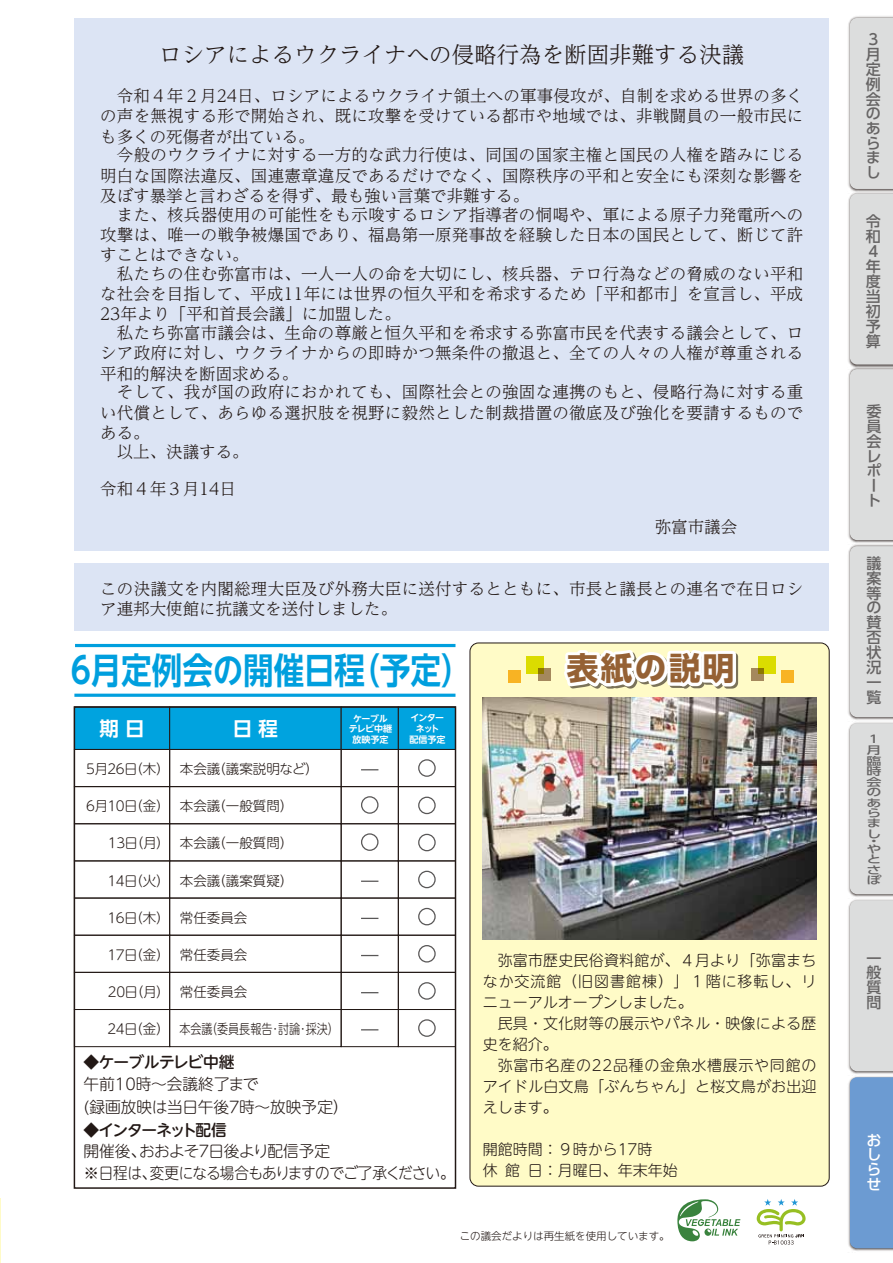
<style>
.page{position:relative;width:893px;height:1263px;background:#fff}
.page>*{position:absolute;margin:0;border:0;box-sizing:border-box;transform-origin:0 0}
.t1{font:700 36px "UD Shin Go NT Pro De";letter-spacing:-.005em;color:#009fde;scale:.85 1}
.t2{font:700 31.5px "UD Shin Go Pro";letter-spacing:.08em;color:#956134}
.t3{font:300 22.5px "UD Reimin Pro";color:#221815}
.t4{font:700 19.5px "UD Shin Go NT Pro De";color:#fff}
.t5{font:300 16.5px/20.2px "UD Reimin Pro";letter-spacing:.015em;color:#221815;text-align:justify}
.t6{font:300 15.75px/21.5px "UD Shin M Go Pro";letter-spacing:-.045em;color:#221815}
.t7{font:300 15.75px/23.1px "UD Shin M Go Pro";color:#221815}
.t8{font:500 15.75px "UD Shin M Go Pro";letter-spacing:-.04em;color:#221815}
.t9{font:500 15.75px "UD Shin M Go Pro";letter-spacing:-.095em;color:#221815}
.t10{font:300 15px/21px "UD Shin M Go Pro";letter-spacing:.01em;color:#221815;text-align:justify}
.t11{font:500 15px/14.9px "UD Shin Go Pro";color:#666464}
.t12{font:500 15px/14.7px "UD Shin Go Pro";color:#fff;text-align:justify}
.t13{font:300 13.5px "UD Shin M Go Pro";color:#221815}
.t14{font:300 13.5px "UD Shin M Go Pro";letter-spacing:-.03em;color:#221815}
.t15{font:500 10.65px/10.5px "UD Shin Go Pro";color:#666464;scale:1.41 1}
.t16{font:300 10.5px "UD Shin M Go Pro";color:#221815}
.t17{font:700 9px/10.5px "UD Shin Go NT Pro De";letter-spacing:-.015em;color:#fff;text-align:center}
.t18{font:700 9px/10.5px "UD Shin Go NT Pro De";letter-spacing:-.08em;color:#fff;text-align:center}
</style>
<div class="page">
<div style="left:470px;top:643px;width:359px;height:543px;background:#fffbc7;border-radius:9px"></div>
<div style="left:75px;top:18px;width:754px;height:533px;background:#dce4f4"></div>
<div style="left:75px;top:563px;width:754px;height:68px;background:#dce4f4"></div>
<div style="left:74px;top:707px;width:96px;height:43px;background:#00a3df"></div>
<div style="left:169px;top:707px;width:172px;height:43px;background:#00a3df"></div>
<div style="left:341px;top:707px;width:58px;height:43px;background:#00a3df;border:1px solid #221815"></div>
<div style="left:398px;top:707px;width:58px;height:43px;background:#00a3df;border:1px solid #221815"></div>
<div style="left:74px;top:749px;width:96px;height:38px;border:1px solid #221815"></div>
<div style="left:74px;top:786px;width:96px;height:38px;border:1px solid #221815"></div>
<div style="left:74px;top:823px;width:96px;height:38px;border:1px solid #221815"></div>
<div style="left:74px;top:898px;width:96px;height:37px;border:1px solid #221815"></div>
<div style="left:74px;top:935px;width:96px;height:38px;border:1px solid #221815"></div>
<div style="left:74px;top:972px;width:96px;height:38px;border:1px solid #221815"></div>
<div style="left:74px;top:1009px;width:96px;height:38px;border:1px solid #221815"></div>
<div style="left:169px;top:749px;width:172px;height:38px;border:1px solid #221815"></div>
<div style="left:169px;top:786px;width:172px;height:38px;border:1px solid #221815"></div>
<div style="left:169px;top:823px;width:172px;height:38px;border:1px solid #221815"></div>
<div style="left:169px;top:898px;width:172px;height:37px;border:1px solid #221815"></div>
<div style="left:169px;top:935px;width:172px;height:38px;border:1px solid #221815"></div>
<div style="left:169px;top:972px;width:172px;height:38px;border:1px solid #221815"></div>
<div style="left:169px;top:1009px;width:172px;height:38px;border:1px solid #221815"></div>
<div style="left:341px;top:749px;width:58px;height:38px;border:1px solid #221815"></div>
<div style="left:341px;top:786px;width:58px;height:38px;border:1px solid #221815"></div>
<div style="left:341px;top:823px;width:58px;height:38px;border:1px solid #221815"></div>
<div style="left:341px;top:898px;width:58px;height:37px;border:1px solid #221815"></div>
<div style="left:341px;top:935px;width:58px;height:38px;border:1px solid #221815"></div>
<div style="left:341px;top:972px;width:58px;height:38px;border:1px solid #221815"></div>
<div style="left:341px;top:1009px;width:58px;height:38px;border:1px solid #221815"></div>
<div style="left:398px;top:749px;width:58px;height:38px;border:1px solid #221815"></div>
<div style="left:398px;top:786px;width:58px;height:38px;border:1px solid #221815"></div>
<div style="left:398px;top:823px;width:58px;height:38px;border:1px solid #221815"></div>
<div style="left:398px;top:861px;width:58px;height:37px;border:1px solid #221815"></div>
<div style="left:398px;top:898px;width:58px;height:37px;border:1px solid #221815"></div>
<div style="left:398px;top:935px;width:58px;height:38px;border:1px solid #221815"></div>
<div style="left:398px;top:972px;width:58px;height:38px;border:1px solid #221815"></div>
<div style="left:398px;top:1009px;width:58px;height:38px;border:1px solid #221815"></div>
<img style="left:483px;top:697px;width:333px;height:242px">
<div style="left:418px;top:797px;width:18px;height:17px;border:1px solid #595757;border-radius:50%"></div>
<div style="left:361px;top:796px;width:17px;height:18px;border:1px solid #595757;border-radius:50%"></div>
<div style="left:418px;top:834px;width:18px;height:17px;border:1px solid #595757;border-radius:50%"></div>
<div style="left:361px;top:833px;width:17px;height:18px;border:1px solid #595757;border-radius:50%"></div>
<div style="left:418px;top:1019px;width:18px;height:18px;border:1px solid #595757;border-radius:50%"></div>
<svg style="left:361px;top:1029px;width:17px;height:1px"></svg>
<div style="left:418px;top:982px;width:18px;height:18px;border:1px solid #595757;border-radius:50%"></div>
<svg style="left:361px;top:992px;width:17px;height:1px"></svg>
<div style="left:418px;top:945px;width:18px;height:17px;border:1px solid #595757;border-radius:50%"></div>
<svg style="left:361px;top:955px;width:17px;height:1px"></svg>
<div style="left:418px;top:908px;width:18px;height:17px;border:1px solid #595757;border-radius:50%"></div>
<svg style="left:361px;top:918px;width:17px;height:1px"></svg>
<div style="left:418px;top:871px;width:18px;height:17px;border:1px solid #595757;border-radius:50%"></div>
<svg style="left:361px;top:880px;width:17px;height:2px"></svg>
<div style="left:418px;top:759px;width:18px;height:18px;border:1px solid #595757;border-radius:50%"></div>
<svg style="left:361px;top:769px;width:17px;height:1px"></svg>
<svg style="left:677px;top:1199px;width:63px;height:42px"></svg>
<svg style="left:757px;top:1199px;width:49px;height:45px"></svg>
<hr style="left:75px;top:644px;width:380px;height:3px;background:#009fde">
<hr style="left:74px;top:694px;width:381px;height:3px;background:#009fde">
<svg style="left:564px;top:650px;width:175px;height:39px;background:#f5f4ec"></svg>
<div style="left:526px;top:656px;width:18px;height:18px;background:#dbe000"></div>
<svg style="left:538px;top:668px;width:12px;height:12px"></svg>
<div style="left:508px;top:671px;width:12px;height:12px;background:#f8b323"></div>
<div style="left:758px;top:656px;width:18px;height:18px;background:#dbe000"></div>
<svg style="left:752px;top:668px;width:12px;height:12px"></svg>
<div style="left:781px;top:671px;width:13px;height:12px;background:#f8b323"></div>
<img style="left:848px;top:372px;width:45px;height:879px">
<div style="left:850px;top:546px;width:43px;height:171px;background:#dcdddd"></div>
<div style="left:850px;top:723px;width:43px;height:171px;background:#dcdddd"></div>
<div style="left:850px;top:900px;width:43px;height:171px;background:#dcdddd"></div>
<div style="left:850px;top:1077px;width:43px;height:171px;background:#6c9bd2"></div>
<img style="left:848px;top:197px;width:2px;height:167px">
<img style="left:848px;top:16px;width:45px;height:172px">
<div style="left:850px;top:18px;width:43px;height:522px;background:#dcdddd"></div>
<h3 class="t3" style="left:159px;top:36px;width:586px">ロシアによるウクライナへの侵略行為を断固非難する決議</h3>
<p class="t5" style="left:100px;top:85px;width:705px">　令和４年２月24日、ロシアによるウクライナ領土への軍事侵攻が、自制を求める世界の多くの声を無視する形で開始され、既に攻撃を受けている都市や地域では、非戦闘員の一般市民にも多くの死傷者が出ている。</p>
<p class="t5" style="left:100px;top:144px;width:705px">　今般のウクライナに対する一方的な武力行使は、同国の国家主権と国民の人権を踏みにじる明白な国際法違反、国連憲章違反であるだけでなく、国際秩序の平和と安全にも深刻な影響を及ぼす暴挙と言わざるを得ず、最も強い言葉で非難する。</p>
<p class="t5" style="left:100px;top:204px;width:705px">　また、核兵器使用の可能性をも示唆するロシア指導者の恫喝や、軍による原子力発電所への攻撃は、唯一の戦争被爆国であり、福島第一原発事故を経験した日本の国民として、断じて許すことはできない。</p>
<p class="t5" style="left:100px;top:263px;width:705px">　私たちの住む弥富市は、一人一人の命を大切にし、核兵器、テロ行為などの脅威のない平和な社会を目指して、平成11年には世界の恒久平和を希求するため「平和都市」を宣言し、平成23年より「平和首長会議」に加盟した。</p>
<p class="t5" style="left:100px;top:322px;width:705px">　私たち弥富市議会は、生命の尊厳と恒久平和を希求する弥富市民を代表する議会として、ロシア政府に対し、ウクライナからの即時かつ無条件の撤退と、全ての人々の人権が尊重される平和的解決を断固求める。</p>
<p class="t5" style="left:100px;top:381px;width:705px">　そして、我が国の政府におかれても、国際社会との強固な連携のもと、侵略行為に対する重い代償として、あらゆる選択肢を視野に毅然とした制裁措置の徹底及び強化を要請するものである。</p>
<p class="t5" style="left:100px;top:441px;width:150px">　以上、決議する。</p>
<p class="t5" style="left:100px;top:478px;width:137px">令和４年３月14日</p>
<p class="t5" style="left:655px;top:516px;width:150px">弥富市議会　　　　</p>
<p class="t5" style="left:100px;top:578px;width:705px">この決議文を内閣総理大臣及び外務大臣に送付するとともに、市長と議長との連名で在日ロシア連邦大使館に抗議文を送付しました。</p>
<h1 class="t1" style="left:71px;top:641px;width:473px">6月定例会の開催日程（予定）</h1>
<h2 class="t2" style="left:567px;top:643px;width:169px">表紙の説明</h2>
<p class="t4" style="left:99px;top:713px;width:47px">期 日</p>
<p class="t4" style="left:233px;top:713px;width:47px">日 程</p>
<p class="t17" style="left:349px;top:712px;width:45px">ケーブルテレビ中継放映予定</p>
<p class="t18" style="left:409px;top:712px;width:37px">インターネット<br>配信予定</p>
<p class="t14" style="left:84px;top:758px;width:236px">５月２６日（木） 本会議（議案説明など）</p>
<p class="t13" style="left:84px;top:795px;width:211px">６月１０日（金） 本会議（一般質問）</p>
<p class="t13" style="left:106px;top:832px;width:189px">１３日（月） 本会議（一般質問）</p>
<p class="t13" style="left:105px;top:869px;width:189px">１４日（火） 本会議（議案質疑）</p>
<p class="t13" style="left:105px;top:906px;width:144px">１６日（木） 常任委員会</p>
<p class="t13" style="left:105px;top:944px;width:144px">１７日（金） 常任委員会</p>
<p class="t13" style="left:106px;top:981px;width:143px">２０日（月） 常任委員会</p>
<p class="t13" style="left:105px;top:1018px;width:235px">２４日（金） 本会議（委員長報告･討論･採決）</p>
<p class="t8" style="left:84px;top:1049px;width:153px">◆ケーブルテレビ中継</p>
<p class="t7" style="left:84px;top:1071px;width:266px">午前10時～会議終了まで<br>(録画放映は当日午後７時～放映予定）</p>
<p class="t9" style="left:84px;top:1117px;width:145px">◆インターネット配信</p>
<p class="t6" style="left:84px;top:1140px;width:373px">開催後、おおよそ７日後より配信予定<br>※日程は、変更になる場合もありますのでご了承ください。</p>
<p class="t10" style="left:483px;top:948px;width:335px;text-indent:15px">弥富市歴史民俗資料館が、４月より「弥富まちなか交流館（旧図書館棟）」１階に移転し、リニューアルオープンしました。</p>
<p class="t10" style="left:483px;top:1011px;width:335px;text-indent:15px">民具・文化財等の展示やパネル・映像による歴史を紹介。</p>
<p class="t10" style="left:483px;top:1053px;width:335px;text-indent:15px">弥富市名産の22品種の金魚水槽展示や同館のアイドル白文鳥「ぶんちゃん」と桜文鳥がお出迎えします。</p>
<p class="t10" style="left:483px;top:1137px;width:196px">開館時間：９時から17時<br>休館日：月曜日、年末年始</p>
<p class="t16" style="left:460px;top:1228px;width:211px">この議会だよりは再生紙を使用しています。</p>
<p class="t11" style="left:866px;top:31px;width:16px">3月定例会のあらまし</p>
<p class="t11" style="left:866px;top:213px;width:16px">令和<br>4年度当初予算</p>
<p class="t11" style="left:866px;top:403px;width:16px">委員会レポート</p>
<p class="t11" style="left:866px;top:555px;width:16px;text-align:justify">議案等の賛否状況一覧</p>
<p class="t15" style="left:866px;top:734px;width:12px">1月臨時会のあらまし</p>
<p class="t15" style="left:866px;top:837px;width:11px;line-height:7.5px">・や</p>
<p class="t15" style="left:866px;top:854px;width:12px">とさぽ</p>
<p class="t11" style="left:866px;top:950px;width:16px;text-align:justify">一般質問</p>
<p class="t12" style="left:866px;top:1132px;width:16px">おしらせ</p>
</div>
